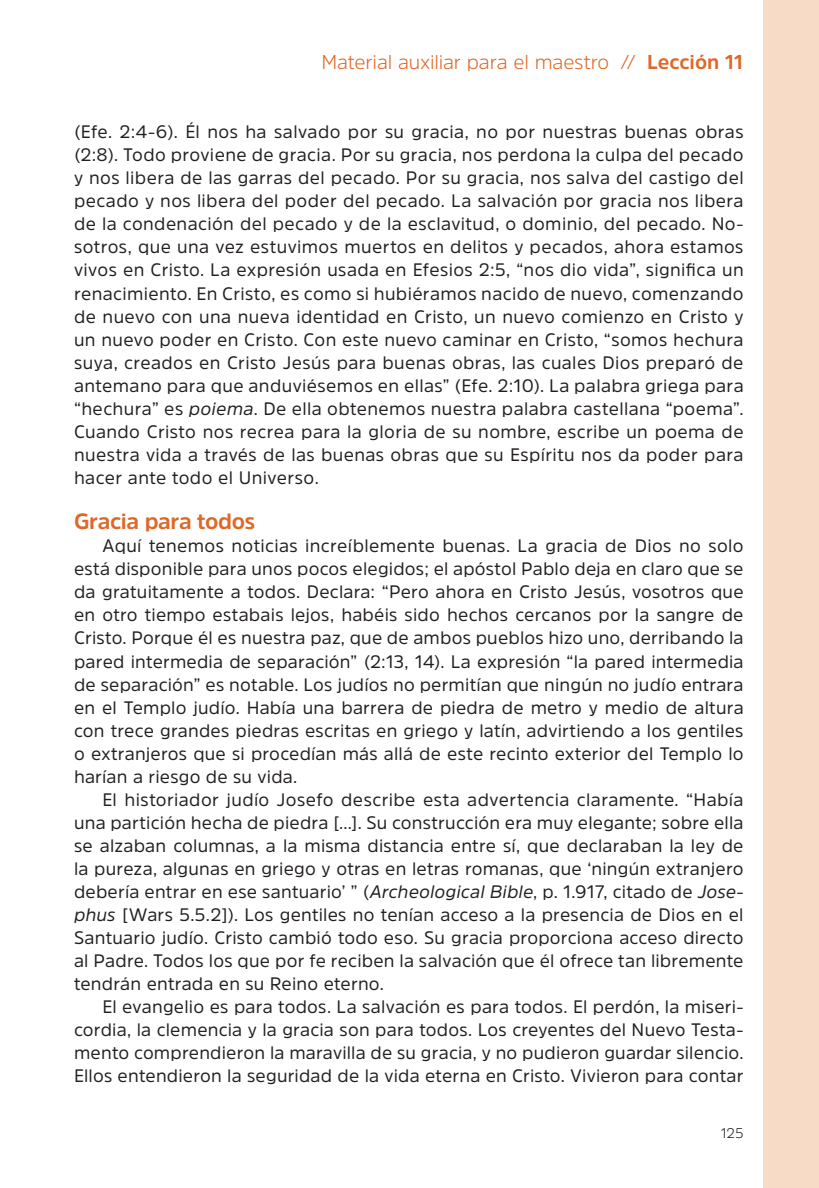
<style>
.page{position:relative;width:819px;height:1188px;background:#fff}
.page>*{position:absolute;margin:0;border:0;box-sizing:border-box;transform-origin:0 0}
.t1{font:700 22px "Amsi Pro";letter-spacing:-.015em;color:#de6827}
.t2{font:300 20px "Amsi Pro";letter-spacing:-.005em;color:#de6827}
.t3{font:18px/23px "Amsi Pro";letter-spacing:.01em;color:#231f20;text-align:justify}
.t4{font:300 14px "Amsi Pro";color:#231f20}
.s1{font-weight:700}
.s2{font-style:italic}
</style>
<div class="page">
<div style="left:763px;top:0;width:55px;height:1188px;background:#f8dbc6"></div>
<p class="t2" style="left:321px;top:49px;width:423px">Material auxiliar para el maestro // <span class="s1">Lección 11</span></p>
<p class="t3" style="left:74px;top:120px;width:671px">(Efe. 2:4-6). Él nos ha salvado por su gracia, no por nuestras buenas obras (2:8). Todo proviene de gracia. Por su gracia, nos perdona la culpa del pecado y nos libera de las garras del pecado. Por su gracia, nos salva del castigo del pecado y nos libera del poder del pecado. La salvación por gracia nos libera de la condenación del pecado y de la esclavitud, o dominio, del pecado. No&shy;sotros, que una vez estuvimos muertos en delitos y pecados, ahora estamos vivos en Cristo. La expresión usada en Efesios 2:5, “nos dio vida”, significa un renacimiento. En Cristo, es como si hubiéramos nacido de nuevo, comenzando de nuevo con una nueva identidad en Cristo, un nuevo comienzo en Cristo y un nuevo poder en Cristo. Con este nuevo caminar en Cristo, “somos hechura suya, creados en Cristo Jesús para buenas obras, las cuales Dios preparó de antemano para que anduviésemos en ellas” (Efe. 2:10). La palabra griega para “hechura” es <span class="s2">poiema</span>. De ella obtenemos nuestra palabra castellana “poema”.<br>Cuando Cristo nos recrea para la gloria de su nombre, escribe un poema de nuestra vida a través de las buenas obras que su Espíritu nos da poder para hacer ante todo el Universo.</p>
<p class="t1" style="left:74px;top:507px;width:183px">Gracia para todos</p>
<p class="t3" style="left:74px;top:534px;width:671px;text-indent:28px">Aquí tenemos noticias increíblemente buenas. La gracia de Dios no solo está disponible para unos pocos elegidos; el apóstol Pablo deja en claro que se da gratuitamente a todos. Declara: “Pero ahora en Cristo Jesús, vosotros que en otro tiempo estabais lejos, habéis sido hechos cercanos por la sangre de Cristo. Porque él es nuestra paz, que de ambos pueblos hizo uno, derribando la pared intermedia de separación” (2:13, 14). La expresión “la pared intermedia de separación” es notable. Los judíos no permitían que ningún no judío entrara en el Templo judío. Había una barrera de piedra de metro y medio de altura con trece grandes piedras escritas en griego y latín, advirtiendo a los gentiles o extranjeros que si procedían más allá de este recinto exterior del Templo lo harían a riesgo de su vida.</p>
<p class="t3" style="left:74px;top:787px;width:670px;text-indent:28px">El historiador judío Josefo describe esta advertencia claramente. “Había una partición hecha de piedra [...]. Su construcción era muy elegante; sobre ella se alzaban columnas, a la misma distancia entre sí, que declaraban la ley de la pureza, algunas en griego y otras en letras romanas, que ‘ningún extranjero debería entrar en ese santuario’ ” (<span class="s2">Archeological Bible</span>, p. 1.917, citado de <span class="s2">Jose&shy;phus</span> [Wars 5.5.2]). Los gentiles no tenían acceso a la presencia de Dios en el Santuario judío. Cristo cambió todo eso. Su gracia proporciona acceso directo al Padre. Todos los que por fe reciben la salvación que él ofrece tan libremente tendrán entrada en su Reino eterno.</p>
<p class="t3" style="left:74px;top:994px;width:671px;text-indent:28px">El evangelio es para todos. La salvación es para todos. El perdón, la miseri&shy;cordia, la clemencia y la gracia son para todos. Los creyentes del Nuevo Testa&shy;mento comprendieron la maravilla de su gracia, y no pudieron guardar silencio.<br>Ellos entendieron la seguridad de la vida eterna en Cristo. Vivieron para contar</p>
<p class="t4" style="left:720px;top:1123px;width:24px">125</p>
</div>
